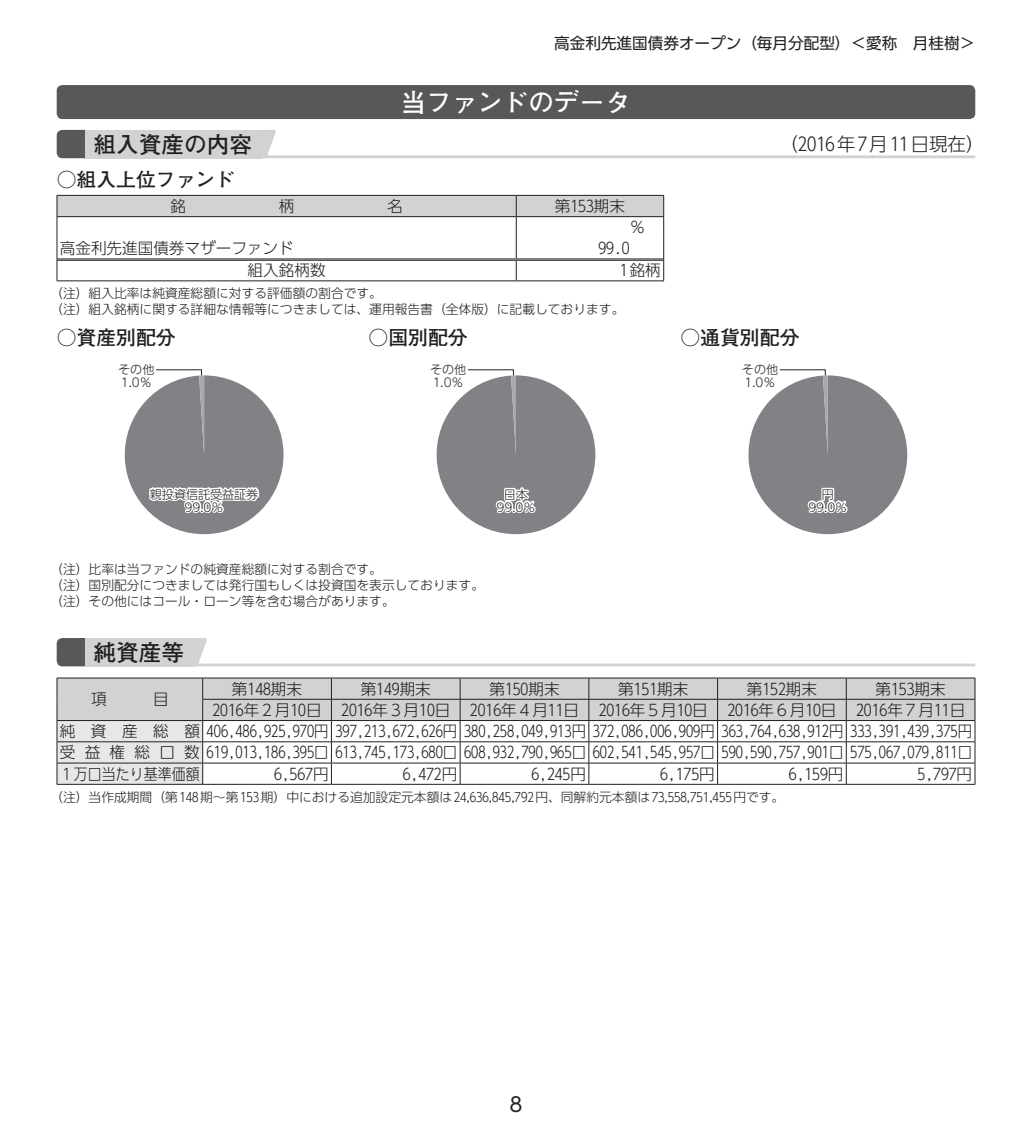
<style>
.page{position:relative;width:1032px;height:1134px;background:#fff}
.page>*{position:absolute;margin:0;border:0;box-sizing:border-box;transform-origin:0 0}
.t1{font:700 25.6px "Futo Go B101 Pro";color:#fff}
.t2{font:700 22.6px "Futo Go B101 Pro";color:#231f20}
.t3{font:700 19.8px "Futo Go B101 Pro";color:#231f20}
.t4{font:19.8px "UD Shin Go Pro";color:#231f20}
.t5{font:300 18.4px "UD Shin Go Pro";color:#231f20}
.t6{font:300 15.6px/21.2px "UD Shin Go Pro";color:#231f20}
.t7{font:15.6px "UD Shin Go Pro";color:#231f20}
.t8{font:300 12.8px/16.4px "UD Shin Go Pro";color:#231f20}
.t9{font:300 12px/12.8px "UD Shin Go Pro";color:#231f20;text-align:center}
</style>
<div class="page">
<div style="left:57px;top:85px;width:918px;height:34px;background:#57585a;border-radius:6px"></div>
<hr style="left:85px;top:155px;width:890px;height:3px;background:#d1d2d4">
<svg style="left:57px;top:130px;width:28px;height:28px"></svg>
<div style="left:85px;top:130px;width:177px;height:28px;background:#d1d2d4"></div>
<svg style="left:262px;top:130px;width:14px;height:26px"></svg>
<svg style="left:57px;top:195px;width:607px;height:85px"></svg>
<hr style="left:57px;top:280px;width:459px;height:1px;background:#231f20">
<hr style="left:516px;top:280px;width:148px;height:1px;background:#231f20">
<svg style="left:124px;top:369px;width:160px;height:166px"></svg>
<svg style="left:436px;top:369px;width:160px;height:166px"></svg>
<svg style="left:748px;top:369px;width:160px;height:166px"></svg>
<hr style="left:85px;top:663px;width:890px;height:3px;background:#d1d2d4">
<svg style="left:57px;top:638px;width:28px;height:28px"></svg>
<div style="left:85px;top:638px;width:108px;height:28px;background:#d1d2d4"></div>
<svg style="left:193px;top:638px;width:14px;height:26px"></svg>
<svg style="left:57px;top:678px;width:918px;height:106px"></svg>
<hr style="left:57px;top:741px;width:146px;height:1px;background:#231f20">
<hr style="left:57px;top:763px;width:146px;height:1px;background:#231f20">
<hr style="left:57px;top:784px;width:146px;height:1px;background:#231f20">
<hr style="left:203px;top:741px;width:128px;height:1px;background:#231f20">
<hr style="left:203px;top:763px;width:128px;height:1px;background:#231f20">
<hr style="left:203px;top:784px;width:128px;height:1px;background:#231f20">
<hr style="left:331px;top:741px;width:129px;height:1px;background:#231f20">
<hr style="left:331px;top:763px;width:129px;height:1px;background:#231f20">
<hr style="left:331px;top:784px;width:129px;height:1px;background:#231f20">
<hr style="left:460px;top:741px;width:129px;height:1px;background:#231f20">
<hr style="left:460px;top:763px;width:129px;height:1px;background:#231f20">
<hr style="left:460px;top:784px;width:129px;height:1px;background:#231f20">
<hr style="left:589px;top:741px;width:128px;height:1px;background:#231f20">
<hr style="left:589px;top:763px;width:128px;height:1px;background:#231f20">
<hr style="left:589px;top:784px;width:128px;height:1px;background:#231f20">
<hr style="left:717px;top:741px;width:129px;height:1px;background:#231f20">
<hr style="left:717px;top:763px;width:129px;height:1px;background:#231f20">
<hr style="left:717px;top:784px;width:129px;height:1px;background:#231f20">
<hr style="left:846px;top:741px;width:129px;height:1px;background:#231f20">
<hr style="left:846px;top:763px;width:129px;height:1px;background:#231f20">
<hr style="left:846px;top:784px;width:129px;height:1px;background:#231f20">
<p class="t7" style="left:554px;top:31px;width:422px">高金利先進国債券オープン（毎月分配型）＜愛称　月桂樹＞</p>
<h1 class="t1" style="left:401px;top:82px;width:231px">当ファンドのデータ</h1>
<h2 class="t2" style="left:94px;top:126px;width:160px">組入資産の内容</h2>
<p class="t5" style="left:779px;top:129px;width:206px">（2016年 7月 11日現在）</p>
<p class="t3" style="left:57px;top:164px;width:180px">○組入上位ファンド</p>
<p class="t6" style="left:170px;top:195px;width:17px">銘</p>
<p class="t6" style="left:279px;top:195px;width:17px">柄</p>
<p class="t6" style="left:387px;top:195px;width:17px">名</p>
<p class="t6" style="left:555px;top:195px;width:72px">第153期末</p>
<p class="t6" style="left:630px;top:216px;width:17px">％</p>
<p class="t6" style="left:60px;top:237px;width:235px">高金利先進国債券マザーファンド</p>
<p class="t6" style="left:598px;top:237px;width:33px">99.0</p>
<p class="t6" style="left:248px;top:259px;width:79px">組入銘柄数</p>
<p class="t6" style="left:620px;top:259px;width:42px">1銘柄</p>
<p class="t8" style="left:50px;top:284px;width:576px">（注）組入比率は純資産総額に対する評価額の割合です。<br>（注）組入銘柄に関する詳細な情報等につきましては、運用報告書（全体版）に記載しております。</p>
<p class="t3" style="left:57px;top:321px;width:121px">○資産別配分</p>
<p class="t3" style="left:680px;top:321px;width:121px">○通貨別配分</p>
<p class="t3" style="left:369px;top:321px;width:101px">○国別配分</p>
<p class="t9" style="left:118px;top:363px;width:38px;text-align:left">その他<br>1.0％</p>
<p class="t9" style="left:150px;top:487px;width:110px">親投資信託受益証券<br>99.0％</p>
<p class="t9" style="left:430px;top:363px;width:38px;text-align:left">その他<br>1.0％</p>
<p class="t9" style="left:496px;top:487px;width:40px">日本<br>99.0％</p>
<p class="t9" style="left:742px;top:363px;width:38px;text-align:left">その他<br>1.0％</p>
<p class="t9" style="left:808px;top:487px;width:40px">円<br>99.0％</p>
<p class="t8" style="left:50px;top:560px;width:435px">（注）比率は当ファンドの純資産総額に対する割合です。<br>（注）国別配分につきましては発行国もしくは投資国を表示しております。（注）その他にはコール・ローン等を含む場合があります。</p>
<h2 class="t2" style="left:94px;top:634px;width:92px">純資産等</h2>
<p class="t6" style="left:91px;top:688px;width:17px">項</p>
<p class="t6" style="left:153px;top:688px;width:17px">目</p>
<p class="t6" style="left:232px;top:677px;width:72px">第148期末</p>
<p class="t6" style="left:361px;top:677px;width:72px">第149期末</p>
<p class="t6" style="left:489px;top:677px;width:72px">第150期末</p>
<p class="t6" style="left:618px;top:677px;width:72px">第151期末</p>
<p class="t6" style="left:747px;top:677px;width:72px">第152期末</p>
<p class="t6" style="left:875px;top:677px;width:72px">第153期末</p>
<p class="t6" style="left:212px;top:699px;width:111px">2016年2月10日</p>
<p class="t6" style="left:341px;top:699px;width:111px">2016年3月10日</p>
<p class="t6" style="left:470px;top:699px;width:111px">2016年4月11日</p>
<p class="t6" style="left:599px;top:699px;width:111px">2016年5月10日</p>
<p class="t6" style="left:727px;top:699px;width:111px">2016年6月10日</p>
<p class="t6" style="left:60px;top:699px;width:914px;text-indent:796px">2016年7月11日純 資 産 総 額 406,486,925,970円 397,213,672,626円 380,258,049,913円 372,086,006,909円 363,764,638,912円 333,391,439,375円受益権総口数 619,013,186,395口 613,745,173,680口 608,932,790,965口 602,541,545,957口 590,590,757,901口 575,067,079,811口1万口当たり基準価額</p>
<p class="t6" style="left:274px;top:762px;width:56px">6,567円</p>
<p class="t6" style="left:403px;top:762px;width:56px">6,472円</p>
<p class="t6" style="left:531px;top:762px;width:56px">6,245円</p>
<p class="t6" style="left:660px;top:762px;width:56px">6,175円</p>
<p class="t6" style="left:789px;top:762px;width:56px">6,159円</p>
<p class="t6" style="left:917px;top:762px;width:56px">5,797円</p>
<p class="t8" style="left:50px;top:788px;width:735px">（注）当作成期間（第 148期～第 153期）中における追加設定元本額は 24,636,845,792円、同解約元本額は 73,558,751,455円です。</p>
<p class="t4" style="left:509px;top:1088px;width:15px">8</p>
</div>
